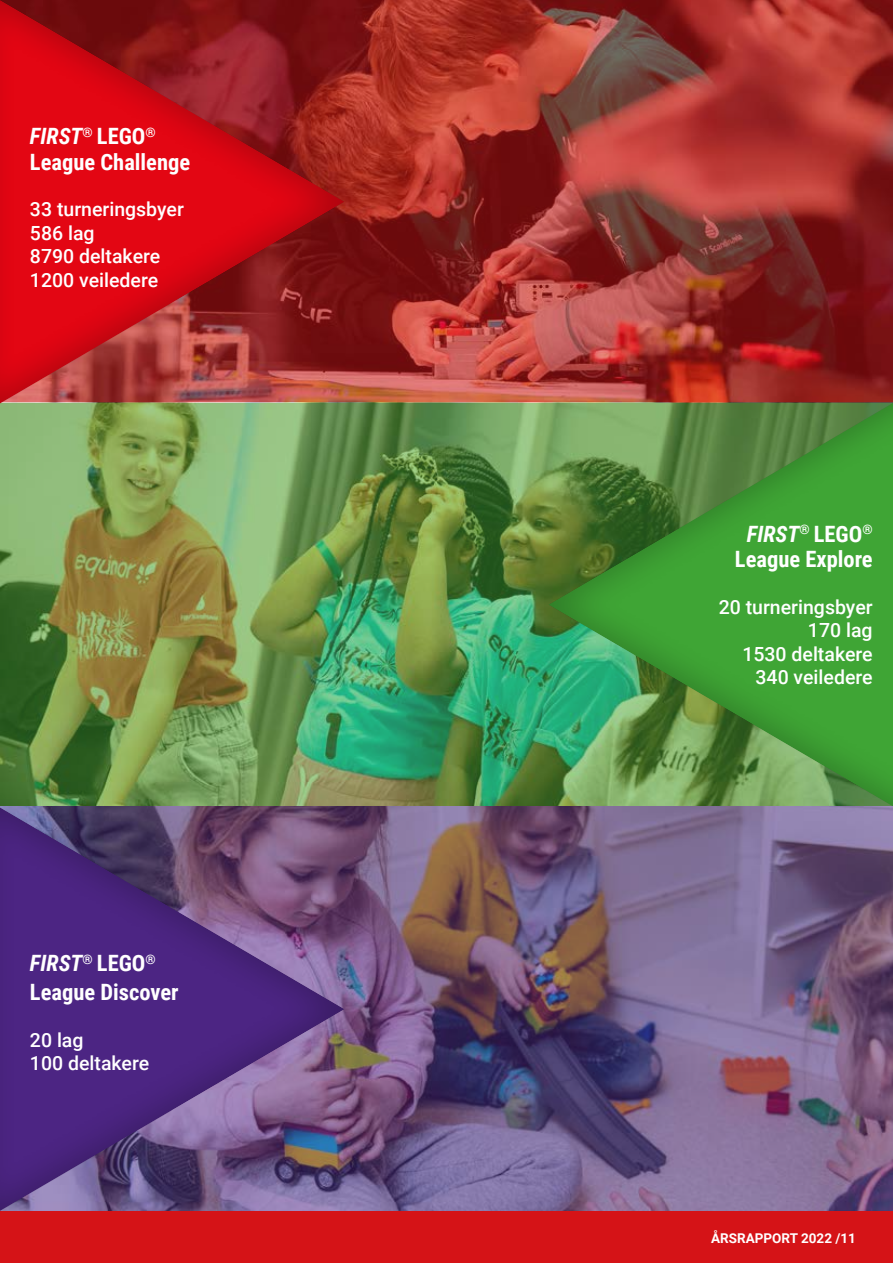
<style>
.page{position:relative;width:893px;height:1263px;background:#fff}
.page>*{position:absolute;margin:0;border:0;box-sizing:border-box;transform-origin:0 0}
.t1{font:700 22.5px/25.2px "Roboto Condensed";color:#fff}
.t2{font:500 19.5px/23.4px "Roboto";color:#fff}
.t3{font:700 13.5px "Roboto";color:#fff}
.s1{font-style:italic}
</style>
<div class="page">
<div style="left:0;top:1210px;width:893px;height:53px;background:#d51317"></div>
<svg style="left:345px;top:0;width:548px;height:403px;background:#9d332e"></svg>
<img style="left:1px;top:403px;width:546px;height:403px">
<img style="left:345px;top:806px;width:548px;height:405px">
<img style="left:0;top:0;width:1px;height:1211px">
<div style="left:0;top:0;width:345px;height:405px;background:#000;opacity:.23"></div>
<div style="left:0;top:806px;width:345px;height:406px;background:#000;opacity:.23"></div>
<div style="left:547px;top:361px;width:346px;height:487px;background:#000;opacity:.23"></div>
<p class="t1" style="left:30px;top:123px;width:162px"><span class="s1">FIRST</span><sup>®</sup> LEGO<sup>®<br></sup>League Challenge</p>
<p class="t2" style="left:30px;top:197px;width:155px">33 turneringsbyer<br>586 lag<br>8790 deltakere<br>1200 veiledere</p>
<p class="t1" style="left:30px;top:948px;width:150px;line-height:28.8px"><span class="s1">FIRST</span><sup>®</sup> LEGO<sup>®<br></sup>League Discover</p>
<p class="t2" style="left:30px;top:1027px;width:121px">20 lag<br>100 deltakere</p>
<p class="t1" style="left:735px;top:520px;width:139px;text-align:center"><span class="s1">FIRST</span><sup>®</sup> LEGO<sup>®<br></sup>League Explore</p>
<p class="t2" style="left:719px;top:595px;width:155px;text-align:right">20 turneringsbyer<br>170 lag<br>1530 deltakere<br>340 veiledere</p>
<p class="t3" style="left:711px;top:1229px;width:146px">ÅRSRAPPORT 2022 /11</p>
</div>
